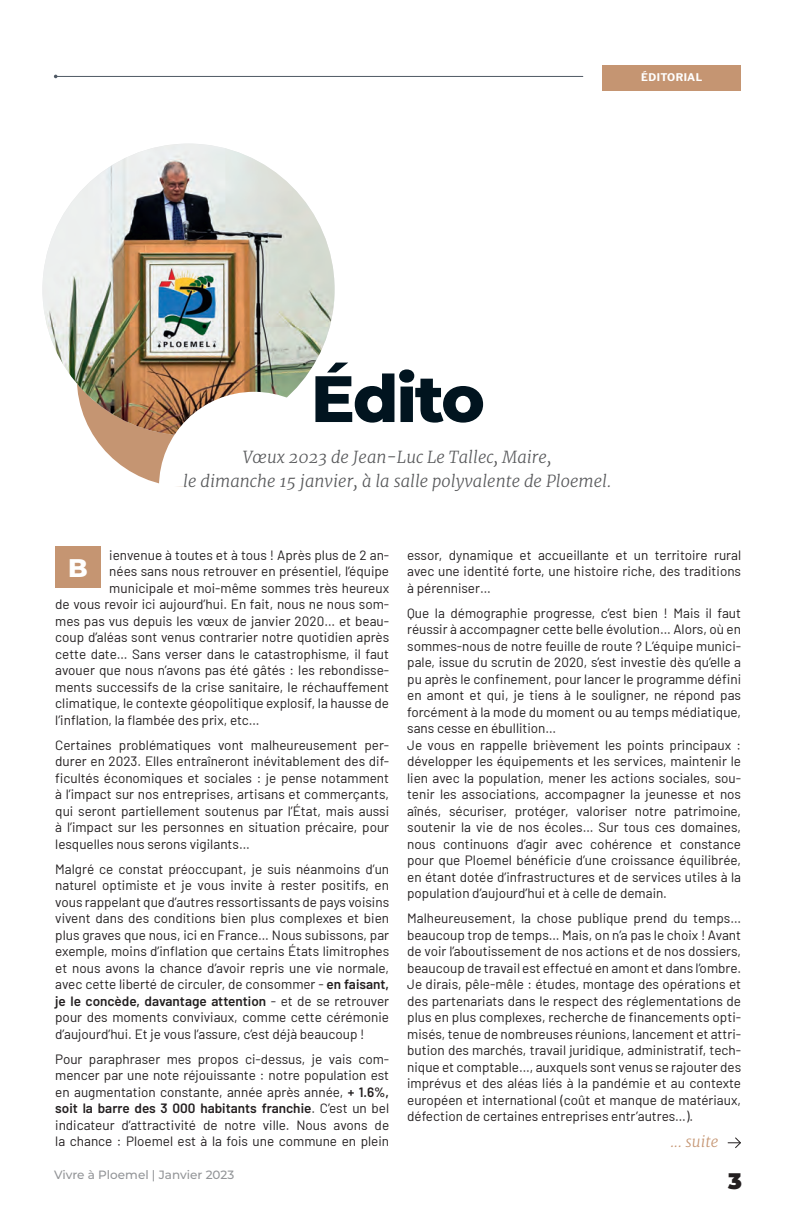
<style>
.page{position:relative;width:796px;height:1212px;background:#fff}
.page>*{position:absolute;margin:0;border:0;box-sizing:border-box;transform-origin:0 0}
.t1{font:800 65.4px "Montserrat";letter-spacing:-.03em;color:#01141f}
.t2{font:800 25.5px "Montserrat";color:#fff}
.t3{font:900 22.5px "Montserrat";color:#231f20}
.t4{font:italic 300 16.5px/24px "Merriweather";color:#57585a;text-align:center}
.t5{font:italic 300 15px "Merriweather";color:#c59572}
.t6{font:13.5px/16.5px "Barlow";color:#231f20;text-align:justify}
.t7{font:500 12px "Montserrat";color:#939598}
.t8{font:700 10.5px "Libre Franklin";letter-spacing:.03em;color:#fff}
.s1{font-weight:600}
</style>
<div class="page">
<hr style="left:56px;top:76px;width:526px;height:1px;background:#4f5964">
<div style="left:602px;top:65px;width:138px;height:26px;background:#c59572"></div>
<div style="left:55px;top:546px;width:46px;height:42px;background:#c59572"></div>
<img style="left:42px;top:144px;width:292px;height:291px;border-radius:146px">
<img style="left:77px;top:268px;width:258px;height:219px">
<svg style="left:727px;top:1137px;width:14px;height:11px"></svg>
<p class="t8" style="left:641px;top:69px;width:62px">ÉDITORIAL</p>
<h1 class="t1" style="left:311px;top:351px;width:175px">Édito</h1>
<p class="t4" style="left:183px;top:445px;width:429px">Vœux 2023 de Jean-Luc Le Tallec, Maire,<br>le dimanche 15 janvier, à la salle polyvalente de Ploemel.</p>
<p class="t6" style="left:109px;top:546px;width:281px">ienvenue à toutes et à tous ! Après plus de 2 an-</p>
<p class="t6" style="left:109px;top:562px;width:281px">nées sans nous retrouver en présentiel, l’équipe</p>
<p class="t6" style="left:109px;top:579px;width:281px">municipale et moi-même sommes très heureux</p>
<p class="t6" style="left:55px;top:595px;width:335px">de vous revoir ici aujourd’hui. En fait, nous ne nous som-</p>
<p class="t6" style="left:55px;top:612px;width:335px">mes pas vus depuis les vœux de janvier 2020… et beau-</p>
<p class="t6" style="left:55px;top:628px;width:335px">coup d’aléas sont venus contrarier notre quotidien après</p>
<p class="t6" style="left:55px;top:644px;width:335px">cette date… Sans verser dans le catastrophisme, il faut</p>
<p class="t6" style="left:55px;top:661px;width:335px">avouer que nous n’avons pas été gâtés : les rebondisse-</p>
<p class="t6" style="left:55px;top:677px;width:335px">ments successifs de la crise sanitaire, le réchauffement</p>
<p class="t6" style="left:55px;top:694px;width:335px">climatique, le contexte géopolitique explosif, la hausse de</p>
<p class="t6" style="left:55px;top:710px;width:206px">l’inflation, la flambée des prix, etc…</p>
<p class="t6" style="left:55px;top:735px;width:335px">Certaines problématiques vont malheureusement per&shy;durer en 2023. Elles entraîneront inévitablement des dif&shy;ficultés économiques et sociales : je pense notamment à l’impact sur nos entreprises, artisans et commerçants, qui seront partiellement soutenus par l’État, mais aussi à l’impact sur les personnes en situation précaire, pour lesquelles nous serons vigilants…</p>
<p class="t6" style="left:55px;top:859px;width:335px">Malgré ce constat préoccupant, je suis néanmoins d’un naturel optimiste et je vous invite à rester positifs, en vous rappelant que d’autres ressortissants de pays voisins vivent dans des conditions bien plus complexes et bien plus graves que nous, ici en France… Nous subissons, par exemple, moins d’inflation que certains États limitrophes et nous avons la chance d’avoir repris une vie normale, avec cette liberté de circuler, de consommer - <span class="s1">en faisant, je le concède, davantage attention</span> - et de se retrouver pour des moments conviviaux, comme cette cérémonie d’aujourd’hui. Et je vous l’assure, c’est déjà beaucoup !</p>
<p class="t6" style="left:55px;top:1049px;width:335px">Pour paraphraser mes propos ci-dessus, je vais com&shy;mencer par une note réjouissante : notre population est en augmentation constante, année après année, <span class="s1">+ 1.6%, soit la barre des 3 000 habitants franchie</span>. C’est un bel indicateur d’attractivité de notre ville. Nous avons de la chance : Ploemel est à la fois une commune en plein</p>
<h2 class="t2" style="left:68px;top:549px;width:21px">B</h2>
<p class="t7" style="left:54px;top:1166px;width:182px">Vivre à Ploemel | Janvier 2023</p>
<p class="t6" style="left:407px;top:545px;width:335px">essor, dynamique et accueillante et un territoire rural avec une identité forte, une histoire riche, des traditions à pérenniser…</p>
<p class="t6" style="left:407px;top:603px;width:335px;text-align:left">Que la démographie progresse, c’est bien ! Mais il faut réussir à accompagner cette belle évolution… Alors, où en sommes-nous de notre feuille de route ? L’équipe munici&shy;pale, issue du scrutin de 2020, s’est investie dès qu’elle a pu après le confinement, pour lancer le programme défini en amont et qui, je tiens à le souligner, ne répond pas forcément à la mode du moment ou au temps médiatique, sans cesse en ébullition…<br>Je vous en rappelle brièvement les points principaux : développer les équipements et les services, maintenir le lien avec la population, mener les actions sociales, sou&shy;tenir les associations, accompagner la jeunesse et nos aînés, sécuriser, protéger, valoriser notre patrimoine, soutenir la vie de nos écoles… Sur tous ces domaines, nous continuons d’agir avec cohérence et constance pour que Ploemel bénéficie d’une croissance équilibrée, en étant dotée d’infrastructures et de services utiles à la population d’aujourd’hui et à celle de demain.</p>
<p class="t6" style="left:407px;top:909px;width:335px">Malheureusement, la chose publique prend du temps… beaucoup trop de temps… Mais, on n’a pas le choix ! Avant de voir l’aboutissement de nos actions et de nos dossiers, beaucoup de travail est effectué en amont et dans l’ombre.<br>Je dirais, pêle-mêle : études, montage des opérations et des partenariats dans le respect des réglementations de plus en plus complexes, recherche de financements opti&shy;misés, tenue de nombreuses réunions, lancement et attri&shy;bution des marchés, travail juridique, administratif, tech&shy;nique et comptable…, auxquels sont venus se rajouter des imprévus et des aléas liés à la pandémie et au contexte européen et international (coût et manque de matériaux, défection de certaines entreprises entr’autres…).</p>
<p class="t5" style="left:670px;top:1132px;width:49px">... suite</p>
<h3 class="t3" style="left:727px;top:1164px;width:15px">3</h3>
</div>
